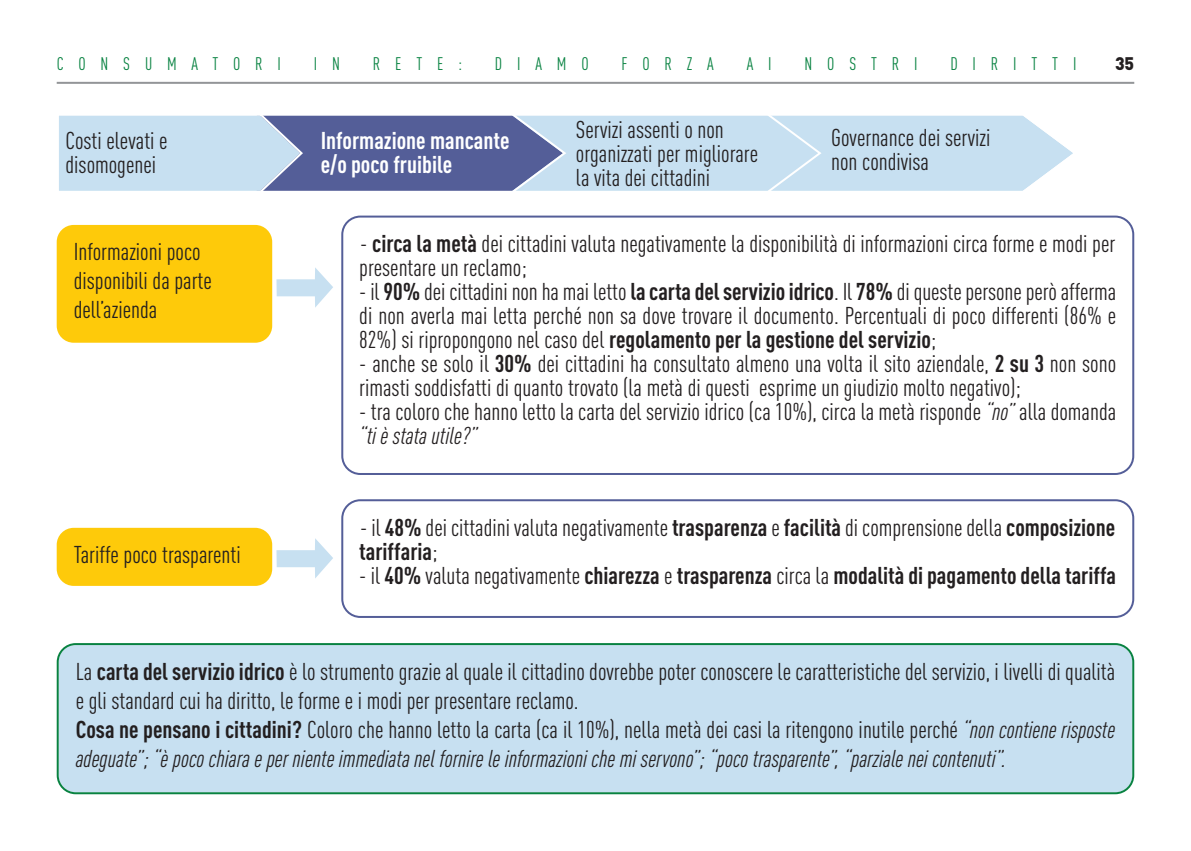
<style>
.page{position:relative;width:1191px;height:851px;background:#fff}
.page>*{position:absolute;margin:0;border:0;box-sizing:border-box;transform-origin:0 0}
.t1{font:condensed 24px/24px "DIN Pro";color:#231f20}
.t2{font:700 condensed 24px "DIN Pro";color:#231f20}
.t3{font:700 condensed 24px/24px "DIN Pro";color:#fff}
.t4{font:condensed 18px "DIN Pro";letter-spacing:.86em;color:#088241;scale:.96 1}
.t5{font:900 18px "DIN Pro";color:#231f20;scale:.96 1}
.s1{font-weight:700}
.s2{font-style:italic}
.s3{font-weight:400}
</style>
<div class="page">
<hr style="left:57px;top:82px;width:1077px;height:2px;background:#939598">
<svg style="left:59px;top:115px;width:1014px;height:76px;background:#acc1db"></svg>
<div style="left:57px;top:225px;width:215px;height:117px;background:#feca0a;border-radius:17px"></div>
<svg style="left:341px;top:215px;width:793px;height:260px"></svg>
<svg style="left:276px;top:267px;width:57px;height:40px"></svg>
<div style="left:57px;top:527px;width:215px;height:58px;background:#feca0a;border-radius:17px"></div>
<svg style="left:341px;top:499px;width:793px;height:119px"></svg>
<svg style="left:276px;top:538px;width:57px;height:40px"></svg>
<div style="left:57px;top:643px;width:1077px;height:151px;background:#c7e0f1"></div>
<p class="t4" style="left:57px;top:58px;width:235px">ConsumatoRi</p>
<p class="t4" style="left:314px;top:58px;width:29px">i n</p>
<p class="t4" style="left:373px;top:58px;width:94px">Rete:</p>
<p class="t4" style="left:495px;top:58px;width:99px">diamo</p>
<p class="t4" style="left:621px;top:58px;width:98px">foRza</p>
<p class="t4" style="left:747px;top:58px;width:27px">a i</p>
<p class="t4" style="left:804px;top:58px;width:119px">nostRi</p>
<p class="t4" style="left:950px;top:58px;width:133px">diRitti</p>
<p class="t5" style="left:1115px;top:58px;width:22px">35</p>
<p class="t1" style="left:65px;top:131px;width:104px">Costi elevati e disomogenei</p>
<p class="t3" style="left:321px;top:130px;width:190px">Informazione mancante e/o poco fruibile</p>
<p class="t1" style="left:576px;top:120px;width:184px">servizi assenti o non organizzati per migliorare la vita dei cittadini</p>
<p class="t1" style="left:831px;top:128px;width:161px">Governance dei servizi non condivisa</p>
<p class="t1" style="left:74px;top:240px;width:140px;line-height:28.8px">informazioni poco disponibili da parte dell’azienda</p>
<p class="t1" style="left:359px;top:234px;width:757px">- <span class="s1">circa la metà</span> dei cittadini valuta negativamente la disponibilità di informazioni circa forme e modi per presentare un reclamo;</p>
<p class="t1" style="left:359px;top:282px;width:758px;text-align:justify">- il <span class="s1">90%</span> dei cittadini non ha mai letto <span class="s1">lacarta delservizioidrico</span>. il <span class="s1">78%</span> di queste persone però afferma di non averla mai letta perché non sa dove trovare il documento. percentuali di poco differenti (86% e 82%) si ripropongono nel caso del <span class="s1">regolamento per la gestione del servizio</span>;</p>
<p class="t1" style="left:359px;top:354px;width:758px">- anche se solo il <span class="s1">30%</span> dei cittadini ha consultato almeno una volta il sito aziendale, <span class="s1">2 su 3</span> non sono rimasti soddisfatti di quanto trovato (la metà di questi esprime un giudizio molto negativo);</p>
<p class="t1" style="left:359px;top:402px;width:758px">- tra coloro che hanno letto la carta del servizio idrico (ca 10%), circa la metà risponde <span class="s2">“no”</span> alla domanda <span class="s2">“ti è stata utile?”</span></p>
<p class="t1" style="left:74px;top:545px;width:169px">tariffe poco trasparenti</p>
<p class="t1" style="left:359px;top:517px;width:757px">- il <span class="s1">48%</span> dei cittadini valuta negativamente <span class="s1">trasparenza</span> e <span class="s1">facilità</span> di comprensione della <span class="s1">composizione tariffaria</span>;</p>
<p class="t2" style="left:359px;top:566px;width:758px"><span class="s3">- il</span> 40% <span class="s3">valuta negativamente</span> chiarezza <span class="s3">e</span> trasparenza <span class="s3">circa la</span> modalità di pagamento della tariffa</p>
<p class="t1" style="left:76px;top:659px;width:1041px;line-height:28.8px">La <span class="s1">carta del servizio idrico</span> è lo strumento grazie al quale il cittadino dovrebbe poter conoscere le caratteristiche del servizio, i livelli di qualità e gli standard cui ha diritto, le forme e i modi per presentare reclamo.<br><span class="s1">Cosa ne pensano i cittadini?</span> Coloro che hanno letto la carta (ca il 10%), nella metà dei casi la ritengono inutile perché <span class="s2">“non contiene risposte adeguate”; “è poco chiara e per niente immediata nel fornire le informazioni che mi servono”; “poco trasparente”, “parziale nei contenuti”.</span></p>
</div>
